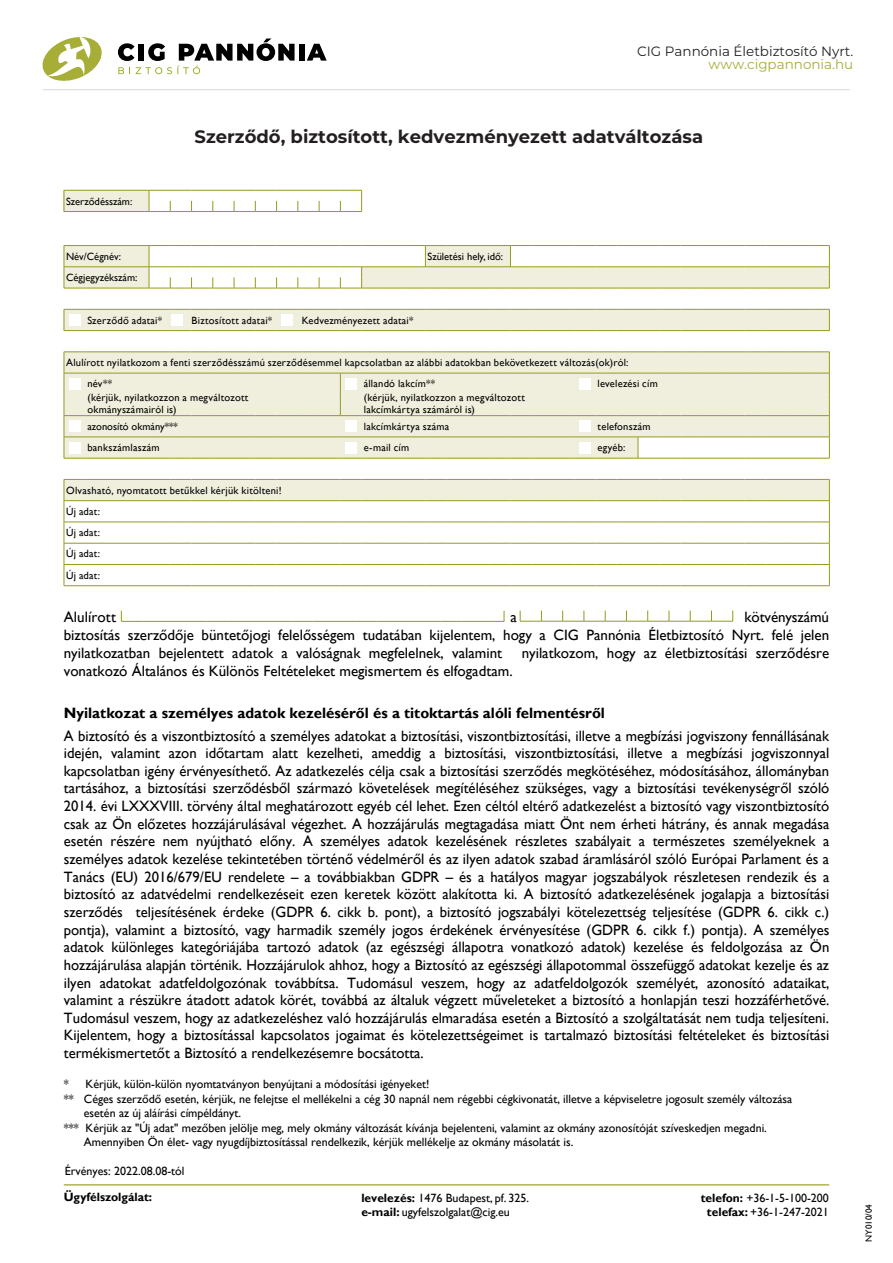
<style>
.page{position:relative;width:893px;height:1263px;background:#fff}
.page>*{position:absolute;margin:0;border:0;box-sizing:border-box;transform-origin:0 0}
.t1{font:700 18px "Montserrat";color:#231f20}
.t2{font:15px/17.7px "Gill Sans";color:#000;text-align:justify}
.t3{font:700 15px "Gill Sans";color:#000}
.t4{font:13.5px "Montserrat";color:#231f20}
.t5{font:13.5px "Montserrat";color:#a7ae37}
.t6{font:12px/14.4px "Gill Sans";color:#000}
.t7{font:700 12px "Gill Sans";color:#000}
.t8{font:10.5px/12px "Gill Sans";letter-spacing:.02em;color:#000}
.t9{font:10.5px "Gill Sans";color:#000}
.t10{font:9px "Gill Sans";color:#000}
.s1{font-weight:700}
</style>
<div class="page">
<svg style="left:64px;top:308px;width:765px;height:235px"></svg>
<svg style="left:64px;top:310px;width:765px;height:148px"></svg>
<hr style="left:85px;top:309px;width:64px;height:1px;background:#949b1a">
<hr style="left:85px;top:585px;width:64px;height:1px;background:#949b1a">
<hr style="left:85px;top:458px;width:64px;height:1px;background:#949b1a">
<hr style="left:85px;top:352px;width:64px;height:1px;background:#949b1a">
<hr style="left:85px;top:373px;width:64px;height:1px;background:#949b1a">
<hr style="left:85px;top:415px;width:64px;height:1px;background:#949b1a">
<svg style="left:64px;top:352px;width:21px;height:107px;background:#e9e8cf"></svg>
<hr style="left:85px;top:437px;width:64px;height:1px;background:#949b1a">
<svg style="left:149px;top:352px;width:681px;height:107px;background:#edecd7"></svg>
<hr style="left:85px;top:267px;width:64px;height:1px;background:#949b1a">
<hr style="left:85px;top:288px;width:64px;height:1px;background:#949b1a">
<hr style="left:85px;top:330px;width:64px;height:1px;background:#949b1a">
<svg style="left:149px;top:309px;width:681px;height:22px;background:#e8e8ce"></svg>
<hr style="left:85px;top:479px;width:64px;height:1px;background:#949b1a">
<hr style="left:85px;top:522px;width:64px;height:1px;background:#949b1a">
<hr style="left:85px;top:543px;width:64px;height:1px;background:#949b1a">
<svg style="left:64px;top:309px;width:21px;height:22px"></svg>
<hr style="left:85px;top:500px;width:64px;height:1px;background:#949b1a">
<svg style="left:64px;top:479px;width:21px;height:107px"></svg>
<hr style="left:85px;top:564px;width:64px;height:1px;background:#949b1a">
<svg style="left:149px;top:479px;width:681px;height:107px"></svg>
<svg style="left:64px;top:245px;width:21px;height:44px"></svg>
<hr style="left:85px;top:245px;width:64px;height:1px;background:#949b1a">
<svg style="left:149px;top:245px;width:681px;height:44px"></svg>
<div style="left:69px;top:314px;width:12px;height:12px;background:#fff"></div>
<div style="left:171px;top:314px;width:12px;height:12px;background:#fff"></div>
<div style="left:281px;top:314px;width:12px;height:12px;background:#fff"></div>
<div style="left:69px;top:378px;width:12px;height:12px;background:#fff"></div>
<div style="left:345px;top:378px;width:12px;height:12px;background:#fff"></div>
<div style="left:579px;top:378px;width:12px;height:12px;background:#fff"></div>
<div style="left:69px;top:420px;width:12px;height:12px;background:#fff"></div>
<div style="left:345px;top:420px;width:12px;height:12px;background:#fff"></div>
<div style="left:579px;top:420px;width:12px;height:12px;background:#fff"></div>
<div style="left:69px;top:442px;width:12px;height:11px;background:#fff"></div>
<div style="left:345px;top:442px;width:12px;height:11px;background:#fff"></div>
<div style="left:579px;top:442px;width:12px;height:11px;background:#fff"></div>
<svg style="left:121px;top:610px;width:384px;height:12px"></svg>
<svg style="left:520px;top:610px;width:213px;height:12px"></svg>
<div style="left:64px;top:190px;width:85px;height:21px;background:#f0efde"></div>
<hr style="left:64px;top:190px;width:85px;height:1px;background:#949b1a">
<svg style="left:64px;top:190px;width:1px;height:21px"></svg>
<hr style="left:64px;top:211px;width:85px;height:1px;background:#949b1a">
<svg style="left:149px;top:190px;width:213px;height:22px"></svg>
<hr style="left:64px;top:1184px;width:765px;height:1px;background:#949b1a">
<div style="left:299px;top:44px;width:6px;height:17px;background:#000001"></div>
<svg style="left:307px;top:44px;width:20px;height:17px"></svg>
<svg style="left:42px;top:37px;width:60px;height:44px"></svg>
<svg style="left:118px;top:39px;width:177px;height:35px"></svg>
<hr style="left:43px;top:89px;width:807px;height:1px;background:#dcdddf">
<p class="t4" style="left:637px;top:42px;width:218px">CIG Pannónia Életbiztosító Nyrt.</p>
<p class="t5" style="left:709px;top:55px;width:146px">www.cigpannonia.hu</p>
<p class="t9" style="left:66px;top:195px;width:68px">Szerződésszám:</p>
<p class="t1" style="left:195px;top:124px;width:510px">Szerződő, biztosított, kedvezményezett adatváltozása</p>
<p class="t9" style="left:66px;top:250px;width:56px">Név/Cégnév:</p>
<p class="t9" style="left:428px;top:250px;width:77px">Születési hely, idő:</p>
<p class="t9" style="left:66px;top:271px;width:73px">Cégjegyzékszám:</p>
<p class="t8" style="left:87px;top:315px;width:76px">Szerződő adatai*</p>
<p class="t8" style="left:192px;top:315px;width:82px">Biztosított adatai*</p>
<p class="t8" style="left:302px;top:315px;width:113px">Kedvezményezett adatai*</p>
<p class="t8" style="left:66px;top:357px;width:564px">Alulírott nyilatkozom a fenti szerződésszámú szerződésemmel kapcsolatban az alábbi adatokban bekövetkezett változás(ok)ról:</p>
<p class="t8" style="left:87px;top:378px;width:26px">név**</p>
<p class="t8" style="left:364px;top:378px;width:73px">állandó lakcím**</p>
<p class="t8" style="left:598px;top:378px;width:62px">levelezési cím</p>
<p class="t8" style="left:87px;top:392px;width:163px">(kérjük, nyilatkozzon a megváltozott okmányszámairól is)</p>
<p class="t8" style="left:364px;top:392px;width:163px">(kérjük, nyilatkozzon a megváltozott lakcímkártya számáról is)</p>
<p class="t9" style="left:87px;top:420px;width:92px">azonosító okmány***</p>
<p class="t8" style="left:364px;top:421px;width:87px">lakcímkártya száma</p>
<p class="t8" style="left:598px;top:421px;width:54px">telefonszám</p>
<p class="t8" style="left:87px;top:442px;width:74px">bankszámlaszám</p>
<p class="t8" style="left:364px;top:442px;width:47px">e-mail cím</p>
<p class="t8" style="left:598px;top:442px;width:29px">egyéb:</p>
<p class="t8" style="left:66px;top:484px;width:217px">Olvasható, nyomtatott betűkkel kérjük kitölteni!</p>
<p class="t8" style="left:66px;top:506px;width:36px">Új adat:</p>
<p class="t8" style="left:66px;top:527px;width:36px">Új adat:</p>
<p class="t8" style="left:66px;top:548px;width:36px">Új adat:</p>
<p class="t8" style="left:66px;top:569px;width:36px">Új adat:</p>
<p class="t2" style="left:64px;top:608px;width:767px;text-indent:681px">kötvényszámú biztosítás szerződője büntetőjogi felelősségem tudatában kijelentem, hogy a CIG Pannónia Életbiztosító Nyrt. felé jelen nyilatkozatban bejelentett adatok a valóságnak megfelelnek, valamint</p>
<p class="t2" style="left:64px;top:608px;width:54px">Alulírott</p>
<p class="t2" style="left:511px;top:608px;width:8px">a</p>
<p class="t2" style="left:522px;top:644px;width:309px">nyilatkozom, hogy az életbiztosítási szerződésre</p>
<p class="t2" style="left:64px;top:662px;width:450px">vonatkozó Általános és Különös Feltételeket megismertem és elfogadtam.</p>
<p class="t3" style="left:64px;top:704px;width:543px">Nyilatkozat a személyes adatok kezeléséről és a titoktartás alóli felmentésről</p>
<p class="t2" style="left:64px;top:727px;width:767px">A biztosító és a viszontbiztosító a személyes adatokat a biztosítási, viszontbiztosítási, illetve a megbízási jogviszony fennállásának idején, valamint azon időtartam alatt kezelheti, ameddig a biztosítási, viszontbiztosítási, illetve a megbízási jogviszonnyal kapcsolatban igény érvényesíthető. Az adatkezelés célja csak a biztosítási szerződés megkötéséhez, módosításához, állományban tartásához, a biztosítási szerződésből származó követelések megítéléséhez szükséges, vagy a biztosítási tevékenységről szóló 2014. évi LXXXVIII. törvény által meghatározott egyéb cél lehet. Ezen céltól eltérő adatkezelést a biztosító vagy viszontbiztosító csak az Ön előzetes hozzájárulásával végezhet. A hozzájárulás megtagadása miatt Önt nem érheti hátrány, és annak megadása esetén részére nem nyújtható előny. A személyes adatok kezelésének részletes szabályait a természetes személyeknek a személyes adatok kezelése tekintetében történő védelméről és az ilyen adatok szabad áramlásáról szóló Európai Parlament és a Tanács (EU) 2016/679/EU rendelete – a továbbiakban GDPR – és a hatályos magyar jogszabályok részletesen rendezik és a biztosító az adatvédelmi rendelkezéseit ezen keretek között alakította ki. A biztosító adatkezelésének jogalapja a biztosítási szerződés teljesítésének érdeke (GDPR 6. cikk b. pont), a biztosító jogszabályi kötelezettség teljesítése (GDPR 6. cikk c.) pontja), valamint a biztosító, vagy harmadik személy jogos érdekének érvényesítése (GDPR 6. cikk f.) pontja). A személyes adatok különleges kategóriájába tartozó adatok (az egészségi állapotra vonatkozó adatok) kezelése és feldolgozása az Ön hozzájárulása alapján történik. Hozzájárulok ahhoz, hogy a Biztosító az egészségi állapotommal összefüggő adatokat kezelje és az ilyen adatokat adatfeldolgozónak továbbítsa. Tudomásul veszem, hogy az adatfeldolgozók személyét, azonosító adataikat, valamint a részükre átadott adatok körét, továbbá az általuk végzett műveleteket a biztosító a honlapján teszi hozzáférhetővé.<br>Tudomásul veszem, hogy az adatkezeléshez való hozzájárulás elmaradása esetén a Biztosító a szolgáltatását nem tudja teljesíteni.<br>Kijelentem, hogy a biztosítással kapcsolatos jogaimat és kötelezettségeimet is tartalmazó biztosítási feltételeket és biztosítási termékismertetőt a Biztosító a rendelkezésemre bocsátotta.</p>
<p class="t6" style="left:64px;top:1077px;width:367px">* Kérjük, külön-külön nyomtatványon benyújtani a módosítási igényeket!</p>
<p class="t6" style="left:64px;top:1092px;width:730px">** Céges szerződő esetén, kérjük, ne felejtse el mellékelni a cég 30 napnál nem régebbi cégkivonatát, illetve a képviseletre jogosult személy változása</p>
<p class="t6" style="left:84px;top:1106px;width:159px">esetén az új aláírási címpéldányt.</p>
<p class="t6" style="left:64px;top:1120px;width:705px">*** Kérjük az "Új adat" mezőben jelölje meg, mely okmány változását kívánja bejelenteni, valamint az okmány azonosítóját szíveskedjen megadni.</p>
<p class="t6" style="left:84px;top:1135px;width:491px">Amennyiben Ön élet- vagy nyugdíjbiztosítással rendelkezik, kérjük mellékelje az okmány másolatát is.</p>
<p class="t6" style="left:65px;top:1163px;width:121px">Érvényes: 2022.08.08-tól</p>
<p class="t7" style="left:64px;top:1190px;width:90px">Ügyfélszolgálat:</p>
<p class="t6" style="left:361px;top:1190px;width:169px"><span class="s1">levelezés:</span> 1476 Budapest, pf. 325. <span class="s1">e-mail:</span> ugyfelszolgalat@cig.eu</p>
<p class="t6" style="left:701px;top:1190px;width:130px;text-align:center"><span class="s1">telefon:</span> +36-1-5-100-200 <span class="s1">telefax:</span> +36-1-247-2021</p>
<p class="t10" style="left:863px;top:1242px;width:39px;rotate:-90deg">NY010/04</p>
</div>
